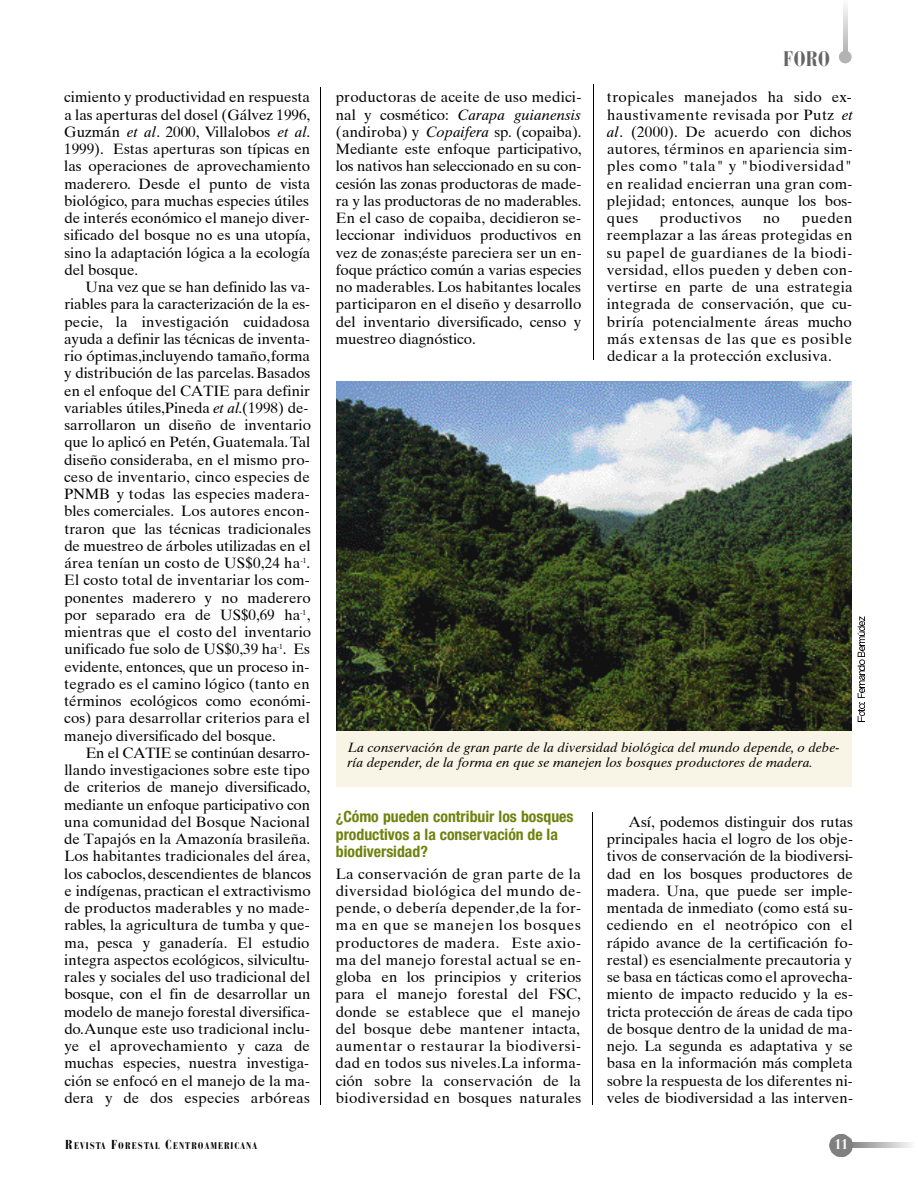
<style>
.page{position:relative;width:918px;height:1188px;background:#fff}
.page>*{position:absolute;margin:0;border:0;box-sizing:border-box;transform-origin:0 0}
.t1{font:700 condensed 21px "Bauer Bodoni";color:#666}
.t2{font:700 condensed 15.75px/17.2px "Helvetica Neue";color:#6f820e}
.t3{font:15px/17.2px "Times Ten";color:#000;text-align:justify}
.t4{font:15px "Times Ten";letter-spacing:.035em;color:#000}
.t5{font:700 condensed 14.25px "Bauer Bodoni";color:#fff}
.t6{font:italic 13.5px/15px "Times Ten";color:#000}
.t7{font:700 condensed 9.75px "Bauer Bodoni";color:#000}
.s1{font-style:italic}
.s2{font-size:12.9px}
</style>
<div class="page">
<div style="left:839px;top:51px;width:13px;height:12px;background:#b3b3b3;border-radius:50%"></div>
<img style="left:830px;top:1134px;width:23px;height:22px">
<hr style="left:321px;top:87px;width:1px;height:1017px;background:#000">
<hr style="left:593px;top:84px;width:1px;height:276px;background:#000">
<img style="left:337px;top:381px;width:515px;height:350px">
<div style="left:336px;top:731px;width:516px;height:56px;background:#f9f5e6"></div>
<hr style="left:592px;top:812px;width:1px;height:292px;background:#000">
<svg style="left:857px;top:616px;width:8px;height:105px"></svg>
<p class="t3" style="left:64px;top:90px;width:248px">cimiento y productividad en respuesta a las aperturas del dosel (Gálvez 1996, Guzmán <span class="s1">et al</span>. 2000, Villalobos <span class="s1">et al</span>.<br>1999). Estas aperturas son típicas en las operaciones de aprovechamiento maderero. Desde el punto de vista biológico, para muchas especies útiles de interés económico el manejo diver&shy;sificado del bosque no es una utopía, sino la adaptación lógica a la ecología del bosque.</p>
<p class="t3" style="left:64px;top:280px;width:249px;text-align:left;text-indent:22px">Una vez que se han definido las va&shy;riables para la caracterización de la es&shy;p e c i e, la investigación cuidadosa ayuda a definir las técnicas de inventa&shy;rio óptimas,incluyendo tamaño,f o r m a y distribución de las parcelas.B a s a d o s en el enfoque del CATIE para definir variables útiles,Pineda <span class="s1">et al</span>.(1998) de&shy;sarrollaron un diseño de inventario que lo aplicó en Petén, G u a t e m a l a .Ta l diseño consideraba, en el mismo pro&shy;ceso de inventario, cinco especies de PNMB y todas las especies madera&shy;bles comerciales. Los autores encon&shy;traron que las técnicas tradicionales de muestreo de árboles utilizadas en el área tenían un costo de US$0,24 ha<sup>-</sup> <sup>1</sup>.<br>El costo total de inventariar los com&shy;ponentes maderero y no maderero por separado era de US$0,69 ha<sup>-</sup> <sup>1</sup>, mientras que el costo del inventario unificado fue solo de US$0,39 ha<sup>-</sup> <sup>1</sup>. E s e v i d e n t e, e n t o n c e s, que un proceso in&shy;tegrado es el camino lógico (tanto en términos ecológicos como económi&shy;cos) para desarrollar criterios para el manejo diversificado del bosque.</p>
<p class="t3" style="left:64px;top:746px;width:249px;text-align:left;text-indent:22px">En el CATIE se continúan desarro&shy;llando investigaciones sobre este tipo de criterios de manejo diversificado, mediante un enfoque participativo con una comunidad del Bosque Nacional de Tapajós en la Amazonía brasileña.<br>Los habitantes tradicionales del área, los caboclos,descendientes de blancos e indígenas, practican el extractivismo de productos maderables y no made&shy;r a b l e s, la agricultura de tumba y que&shy;m a , pesca y ganadería. El estudio integra aspectos ecológicos, s i l v i c u l t u&shy;rales y sociales del uso tradicional del b o s q u e, con el fin de desarrollar un modelo de manejo forestal diversifica&shy;d o.Aunque este uso tradicional inclu&shy;ye el aprovechamiento y caza de muchas especies, nuestra investiga&shy;ción se enfocó en el manejo de la ma&shy;dera y de dos especies arbóreas</p>
<p class="t7" style="left:65px;top:1142px;width:193px"><span class="s2">R</span>E V I S TA <span class="s2">F</span>O R E S TA L <span class="s2">C</span>E N T R O A M E R I C A N A</p>
<p class="t3" style="left:336px;top:90px;width:248px">productoras de aceite de uso medici&shy;nal y cosmético: <span class="s1">Carapa guianensis </span>(andiroba) y <span class="s1">C o p a i f e r a</span> s p. ( c o p a i b a ) .<br>Mediante este enfoque participativo, los nativos han seleccionado en su con&shy;cesión las zonas productoras de made&shy;ra y las productoras de no maderables.<br>En el caso de copaiba, decidieron se&shy;leccionar individuos productivos en vez de zonas;éste pareciera ser un en&shy;foque práctico común a varias especies no maderables. Los habitantes locales participaron en el diseño y desarrollo del inventario diversificado, censo y muestreo diagnóstico.</p>
<h1 class="t1" style="left:783px;top:50px;width:49px">FORO</h1>
<p class="t3" style="left:607px;top:90px;width:248px">tropicales manejados ha sido ex&shy;haustivamente revisada por Putz <span class="s1">e t a l</span>. ( 2 0 0 0 ) . De acuerdo con dichos a u t o r e s, términos en apariencia sim&shy;ples como "tala" y "biodiversidad" en realidad encierran una gran com&shy;p l e j i d a d ; e n t o n c e s, aunque los bos&shy;ques</p>
<p class="t3" style="left:607px;top:211px;width:247px;text-indent:195px">pueden reemplazar a las áreas protegidas en su papel de guardianes de la biodi&shy;v e r s i d a d , ellos pueden y deben con&shy;vertirse en parte de una estrategia integrada de conservación, que cu&shy;briría potencialmente áreas mucho más extensas de las que es posible dedicar a la protección exclusiva.</p>
<p class="t4" style="left:660px;top:212px;width:83px">productivos</p>
<p class="t3" style="left:763px;top:211px;width:18px">no</p>
<p class="t6" style="left:347px;top:741px;width:494px">La conservación de gran parte de la diversidad biológica del mundo depende, o debe&shy;ría depender, de la forma en que se manejen los bosques productores de madera.</p>
<p class="t2" style="left:336px;top:810px;width:239px">¿Cómo pueden contribuir los bosques productivos a la conservación de la biodiversidad?</p>
<p class="t3" style="left:336px;top:867px;width:247px">La conservación de gran parte de la diversidad biológica del mundo de&shy;p e n d e, o debería depender,de la for&shy;ma en que se manejen los bosques productores de madera. Este axio&shy;ma del manejo forestal actual se en&shy;globa en los principios y criterios para el manejo forestal del FSC, donde se establece que el manejo del bosque debe mantener intacta, aumentar o restaurar la biodiversi&shy;dad en todos sus niveles.La informa&shy;ción sobre la conservación de la biodiversidad en bosques naturales</p>
<p class="t3" style="left:607px;top:815px;width:248px;text-indent:22px">Así, podemos distinguir dos rutas principales hacia el logro de los obje&shy;tivos de conservación de la biodiversi&shy;dad en los bosques productores de madera. Una, que puede ser imple&shy;mentada de inmediato (como está su&shy;cediendo en el neotrópico con el rápido avance de la certificación fo&shy;restal) es esencialmente precautoria y se basa en tácticas como el aprovecha&shy;miento de impacto reducido y la es&shy;tricta protección de áreas de cada tipo de bosque dentro de la unidad de ma&shy;nejo. La segunda es adaptativa y se basa en la información más completa sobre la respuesta de los diferentes ni&shy;veles de biodiversidad a las interven-</p>
<p class="t5" style="left:834px;top:1139px;width:15px">11</p>
</div>
